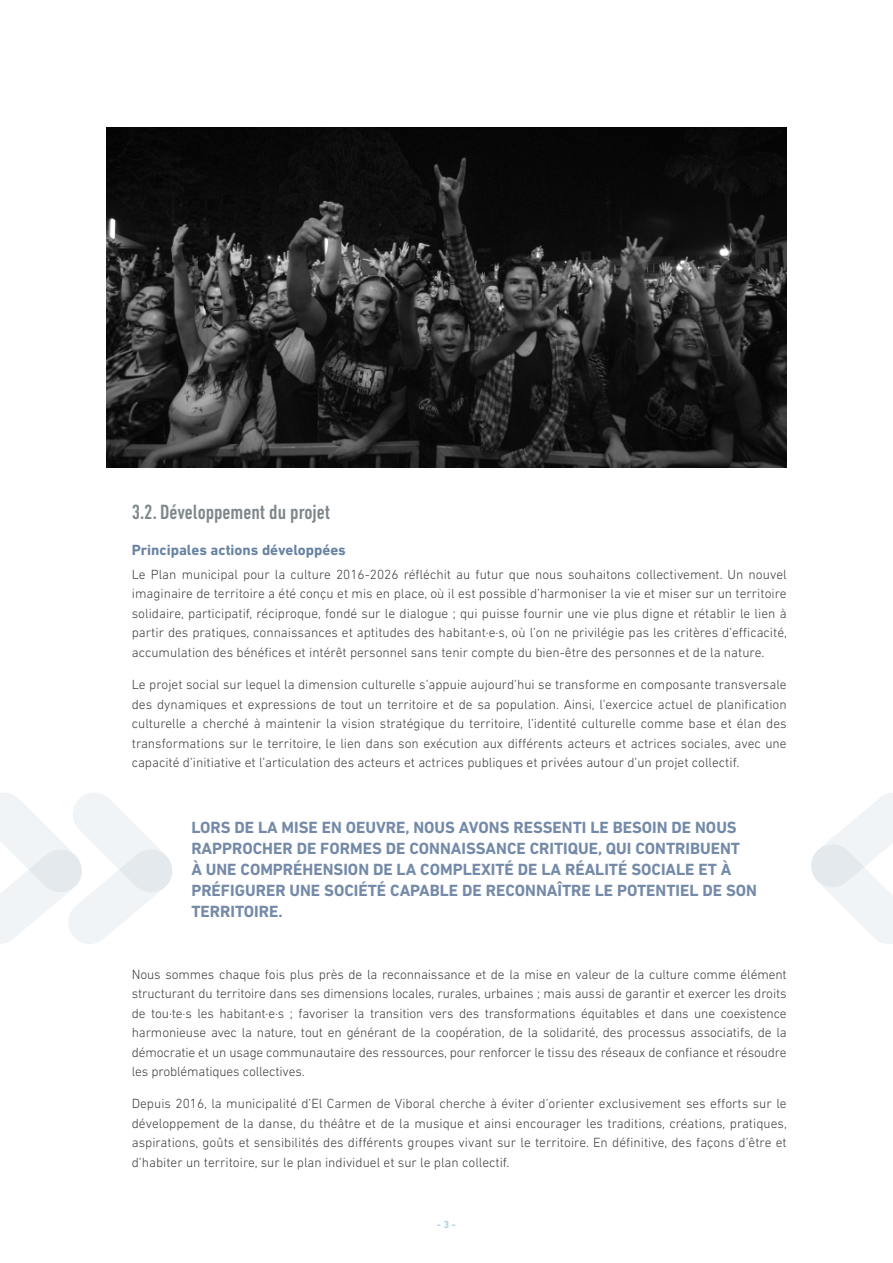
<style>
.page{position:relative;width:893px;height:1263px;background:#fff}
.page>*{position:absolute;margin:0;border:0;box-sizing:border-box;transform-origin:0 0}
.t1{font:500 condensed 21px "DIN Next LT Pro";color:#7f878b}
.t2{font:700 16.5px/21px "DIN Next LT Pro";color:#748aa8}
.t3{font:700 15px "DIN Next LT Pro";color:#6882a2}
.t4{font:300 13.5px/19.5px "DIN Next LT Pro";color:#3e3d40;text-align:justify}
.t5{font:700 10.5px "DIN Next LT Pro";color:#b5cfdf}
</style>
<div class="page">
<svg style="left:0;top:793px;width:172px;height:151px"></svg>
<svg style="left:811px;top:793px;width:82px;height:151px"></svg>
<img style="left:106px;top:128px;width:681px;height:340px">
<h1 class="t1" style="left:132px;top:500px;width:200px">3.2. Développement du projet</h1>
<p class="t3" style="left:132px;top:541px;width:216px">Principales actions développées</p>
<p class="t4" style="left:132px;top:564px;width:657px">Le Plan municipal pour la culture 2016-2026 réfléchit au futur que nous souhaitons collectivement. Un nouvel imaginaire de territoire a été conçu et mis en place, où il est possible d’harmoniser la vie et miser sur un territoire solidaire, participatif, réciproque, fondé sur le dialogue ; qui puisse fournir une vie plus digne et rétablir le lien à partir des pratiques, connaissances et aptitudes des habitant·e·s, où l’on ne privilégie pas les critères d’efficacité, accumulation des bénéfices et intérêt personnel sans tenir compte du bien-être des personnes et de la nature.</p>
<p class="t4" style="left:132px;top:675px;width:656px">Le projet social sur lequel la dimension culturelle s’appuie aujourd’hui se transforme en composante transversale des dynamiques et expressions de tout un territoire et de sa population. Ainsi, l’exercice actuel de planification culturelle a cherché à maintenir la vision stratégique du territoire, l’identité culturelle comme base et élan des transformations sur le territoire, le lien dans son exécution aux différents acteurs et actrices sociales, avec une capacité d’initiative et l’articulation des acteurs et actrices publiques et privées autour d’un projet collectif.</p>
<p class="t2" style="left:191px;top:816px;width:567px">LORS DE LA MISE EN OEUVRE, NOUS AVONS RESSENTI LE BESOIN DE NOUS RAPPROCHER DE FORMES DE CONNAISSANCE CRITIQUE, QUI CONTRIBUENT<br>À UNE COMPRÉHENSION DE LA COMPLEXITÉ DE LA RÉALITÉ SOCIALE ET À PRÉFIGURER UNE SOCIÉTÉ CAPABLE DE RECONNAÎTRE LE POTENTIEL DE SON TERRITOIRE.</p>
<p class="t4" style="left:132px;top:964px;width:656px">Nous sommes chaque fois plus près de la reconnaissance et de la mise en valeur de la culture comme élément structurant du territoire dans ses dimensions locales, rurales, urbaines ; mais aussi de garantir et exercer les droits de tou·te·s les habitant·e·s ; favoriser la transition vers des transformations équitables et dans une coexistence harmonieuse avec la nature, tout en générant de la coopération, de la solidarité, des processus associatifs, de la démocratie et un usage communautaire des ressources, pour renforcer le tissu des réseaux de confiance et résoudre les problématiques collectives.</p>
<p class="t4" style="left:132px;top:1094px;width:657px">Depuis 2016, la municipalité d’El Carmen de Viboral cherche à éviter d’orienter exclusivement ses efforts sur le développement de la danse, du théâtre et de la musique et ainsi encourager les traditions, créations, pratiques, aspirations, goûts et sensibilités des différents groupes vivant sur le territoire. En définitive, des façons d’être et d’habiter un territoire, sur le plan individuel et sur le plan collectif.</p>
<p class="t5" style="left:437px;top:1218px;width:21px">- 3 -</p>
</div>
